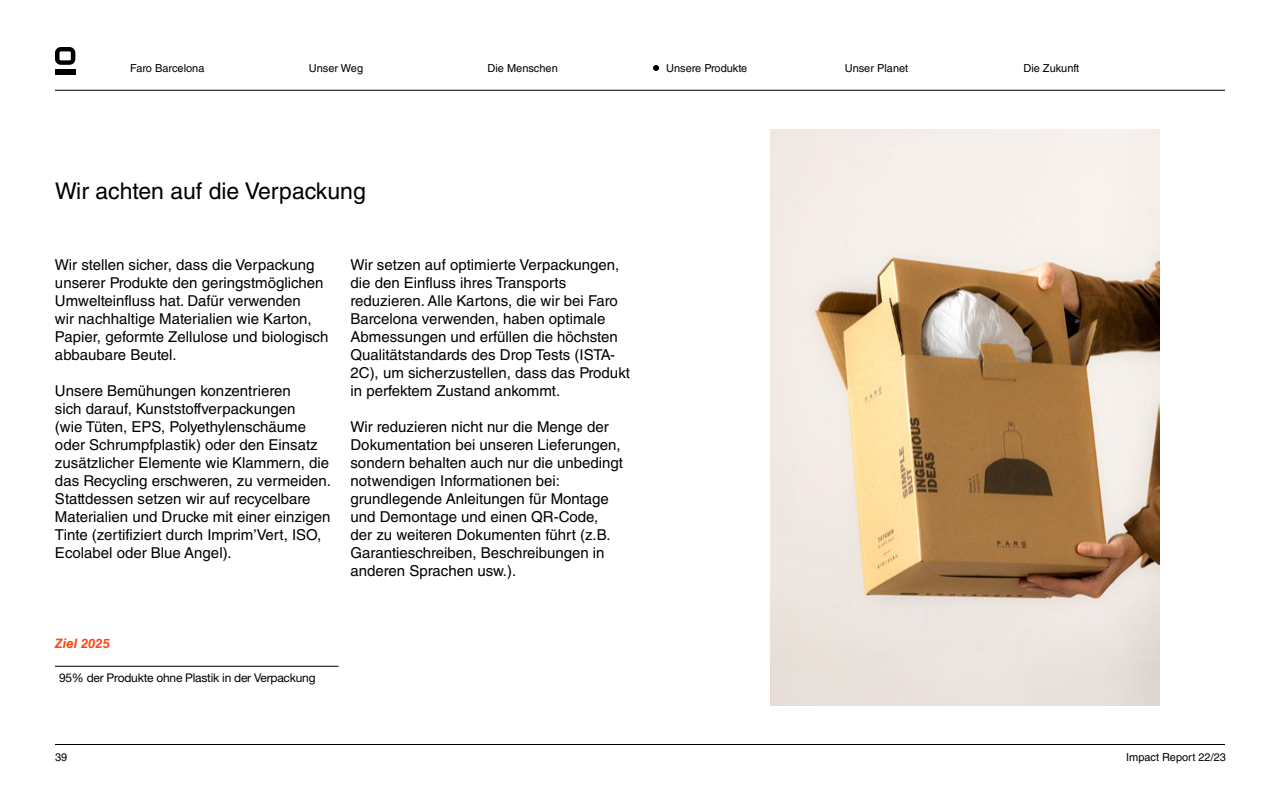
<style>
.page{position:relative;width:1280px;height:800px;background:#fff}
.page>*{position:absolute;margin:0;border:0;box-sizing:border-box;transform-origin:0 0}
.t1{font:23px "Helvetica LT Std";color:#000}
.t2{font:15px/18px "Helvetica LT Std";color:#000}
.t3{font:italic 700 13px "Helvetica LT Std";color:#ff4512}
.t4{font:12px "Helvetica Neue LT Std";letter-spacing:-.02em;color:#000}
.t5{font:11px "Helvetica LT Std";color:#000}
</style>
<div class="page">
<svg style="left:653px;top:65px;width:6px;height:6px"></svg>
<hr style="left:55px;top:666px;width:283px;height:1px;background:#000">
<img style="left:770px;top:130px;width:389px;height:575px">
<hr style="left:55px;top:90px;width:1170px;height:1px;background:#000">
<hr style="left:55px;top:744px;width:1170px;height:1px;background:#000">
<div style="left:55px;top:70px;width:20px;height:5px;background:#000"></div>
<svg style="left:55px;top:47px;width:20px;height:18px"></svg>
<p class="t5" style="left:130px;top:62px;width:76px">Faro Barcelona</p>
<p class="t5" style="left:309px;top:62px;width:56px">Unser Weg</p>
<p class="t5" style="left:488px;top:62px;width:72px">Die Menschen</p>
<p class="t5" style="left:666px;top:62px;width:83px">Unsere Produkte</p>
<p class="t5" style="left:845px;top:62px;width:65px">Unser Planet</p>
<p class="t5" style="left:1023px;top:62px;width:57px">Die Zukunft</p>
<h1 class="t1" style="left:55px;top:177px;width:312px">Wir achten auf die Verpackung</h1>
<p class="t2" style="left:55px;top:255px;width:275px">Wir stellen sicher, dass die Verpackung unserer Produkte den geringstmöglichen Umwelteinfluss hat. Dafür verwenden<br>wir nachhaltige Materialien wie Karton, Papier, geformte Zellulose und biologisch abbaubare Beutel.</p>
<p class="t2" style="left:55px;top:381px;width:278px">Unsere Bemühungen konzentrieren<br>sich darauf, Kunststoffverpackungen<br>(wie Tüten, EPS, Polyethylenschäume oder Schrumpfplastik) oder den Einsatz zusätzlicher Elemente wie Klammern, die das Recycling erschweren, zu vermeiden.<br>Stattdessen setzen wir auf recycelbare Materialien und Drucke mit einer einzigen Tinte (zertifiziert durch Imprim’Vert, ISO, Ecolabel oder Blue Angel).</p>
<p class="t2" style="left:350px;top:255px;width:281px">Wir setzen auf optimierte Verpackungen, die den Einfluss ihres Transports reduzieren. Alle Kartons, die wir bei Faro Barcelona verwenden, haben optimale Abmessungen und erfüllen die höchsten Qualitätstandards des Drop Tests (ISTA-2C), um sicherzustellen, dass das Produkt in perfektem Zustand ankommt.</p>
<p class="t2" style="left:350px;top:417px;width:274px">Wir reduzieren nicht nur die Menge der Dokumentation bei unseren Lieferungen, sondern behalten auch nur die unbedingt notwendigen Informationen bei: grundlegende Anleitungen für Montage und Demontage und einen QR-Code, der zu weiteren Dokumenten führt (z.B.<br>Garantieschreiben, Beschreibungen in anderen Sprachen usw.).</p>
<p class="t3" style="left:55px;top:636px;width:56px">Ziel 2025</p>
<p class="t4" style="left:59px;top:670px;width:258px">95% der Produkte ohne Plastik in der Verpackung</p>
<p class="t5" style="left:55px;top:751px;width:14px">39</p>
<p class="t5" style="left:1126px;top:751px;width:101px">Impact Report 22/23</p>
</div>
